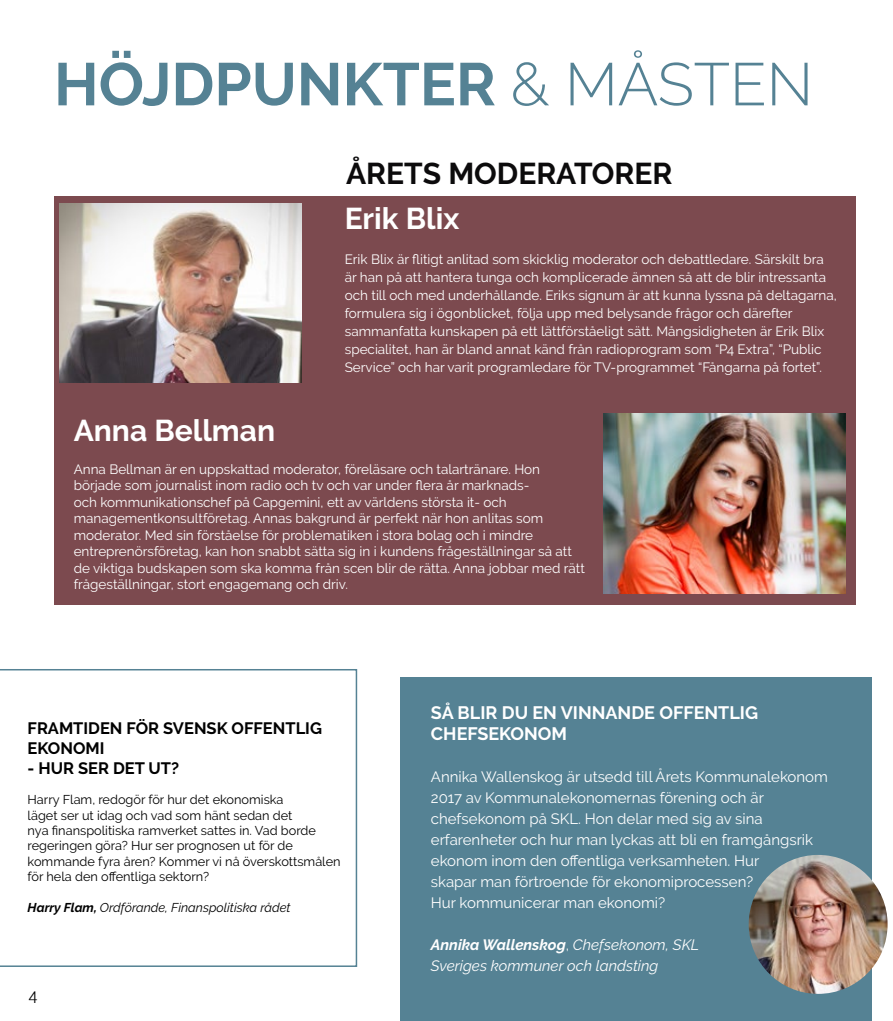
<style>
.page{position:relative;width:893px;height:1021px;background:#fff}
.page>*{position:absolute;margin:0;border:0;box-sizing:border-box;transform-origin:0 0}
.t1{font:700 60px "Raleway";color:#558294}
.t2{font:700 30px "Raleway";color:#fff}
.t3{font:700 30px "Raleway";color:#0c0b0c}
.t4{font:700 18px/21px "Raleway";color:#fff}
.t5{font:700 16.5px/19.8px "Raleway";color:#000}
.t6{font:300 16.5px "Helvetica";color:#000}
.t7{font:15px/21px "Raleway";color:#fff}
.t8{font:italic 15px/21px "Raleway";color:#fff}
.t9{font:13.5px/16.5px "Raleway";color:#fff}
.t10{font:12.75px/15.3px "Raleway";color:#000}
.t11{font:italic 12.75px "Raleway";color:#000}
.s1{font-weight:300}
.s2{font-weight:700}
.s3{font-style:normal}
</style>
<div class="page">
<svg style="left:0;top:669px;width:357px;height:297px"></svg>
<div style="left:401px;top:677px;width:471px;height:343px;background:#558294"></div>
<div style="left:54px;top:196px;width:801px;height:408px;background:#7c4a4f"></div>
<img style="left:60px;top:203px;width:242px;height:180px">
<img style="left:603px;top:414px;width:242px;height:179px">
<img style="left:749px;top:854px;width:139px;height:139px;border-radius:69px">
<h1 class="t1" style="left:54px;top:50px;width:760px">HÖJDPUNKTER <span class="s1">&amp; MÅSTEN</span></h1>
<h2 class="t3" style="left:346px;top:157px;width:328px">ÅRETS MODERATORER</h2>
<h2 class="t2" style="left:345px;top:201px;width:116px">Erik Blix</h2>
<p class="t9" style="left:345px;top:250px;width:494px;line-height:18px">Erik Blix är flitigt anlitad som skicklig moderator och debattledare. Särskilt bra är han på att hantera tunga och komplicerade ämnen så att de blir intressanta och till och med underhållande. Eriks signum är att kunna lyssna på deltagarna, formulera sig i ögonblicket, följa upp med belysande frågor och därefter sammanfatta kunskapen på ett lättförståeligt sätt. Mångsidigheten är Erik Blix specialitet, han är bland annat känd från radioprogram som “P4 Extra”, “Public Service” och har varit programledare för TV-programmet “Fångarna på fortet”.</p>
<h2 class="t2" style="left:74px;top:413px;width:203px">Anna Bellman</h2>
<p class="t9" style="left:74px;top:460px;width:513px">Anna Bellman är en uppskattad moderator, föreläsare och talartränare. Hon började som journalist inom radio och tv och var under flera år marknads-<br>och kommunikationschef på Capgemini, ett av världens största it- och managementkonsultföretag. Annas bakgrund är perfekt när hon anlitas som moderator. Med sin förståelse för problematiken i stora bolag och i mindre entreprenörsföretag, kan hon snabbt sätta sig in i kundens frågeställningar så att de viktiga budskapen som ska komma från scen blir de rätta. Anna jobbar med rätt frågeställningar, stort engagemang och driv.</p>
<p class="t5" style="left:28px;top:718px;width:296px">FRAMTIDEN FÖR SVENSK OFFENTLIG<br>EKONOMI</p>
<p class="t5" style="left:28px;top:758px;width:153px">- HUR SER DET UT?</p>
<p class="t10" style="left:28px;top:792px;width:315px">Harry Flam, redogör för hur det ekonomiska<br>läget ser ut idag och vad som hänt sedan det<br>nya finanspolitiska ramverket sattes in. Vad borde regeringen göra? Hur ser prognosen ut för de kommande fyra åren? Kommer vi nå överskottsmålen för hela den offentliga sektorn?</p>
<p class="t11" style="left:28px;top:899px;width:264px"><span class="s2">Harry Flam,</span> Ordförande, Finanspolitiska rådet</p>
<p class="t6" style="left:28px;top:982px;width:11px">4</p>
<h3 class="t4" style="left:431px;top:702px;width:329px">SÅ BLIR DU EN VINNANDE OFFENTLIG<br>CHEFSEKONOM</h3>
<p class="t7" style="left:431px;top:766px;width:399px">Annika Wallenskog är utsedd till Årets Kommunalekonom 2017 av Kommunalekonomernas förening och är chefsekonom på SKL. Hon delar med sig av sina erfarenheter och hur man lyckas att bli en framgångsrik ekonom inom den offentliga verksamheten. Hur<br>skapar man förtroende för ekonomiprocessen?<br>Hur kommunicerar man ekonomi?</p>
<p class="t8" style="left:431px;top:934px;width:270px"><span class="s2">Annika Wallenskog</span><span class="s3">,</span> Chefsekonom, SKL<br>Sveriges kommuner och landsting</p>
</div>
